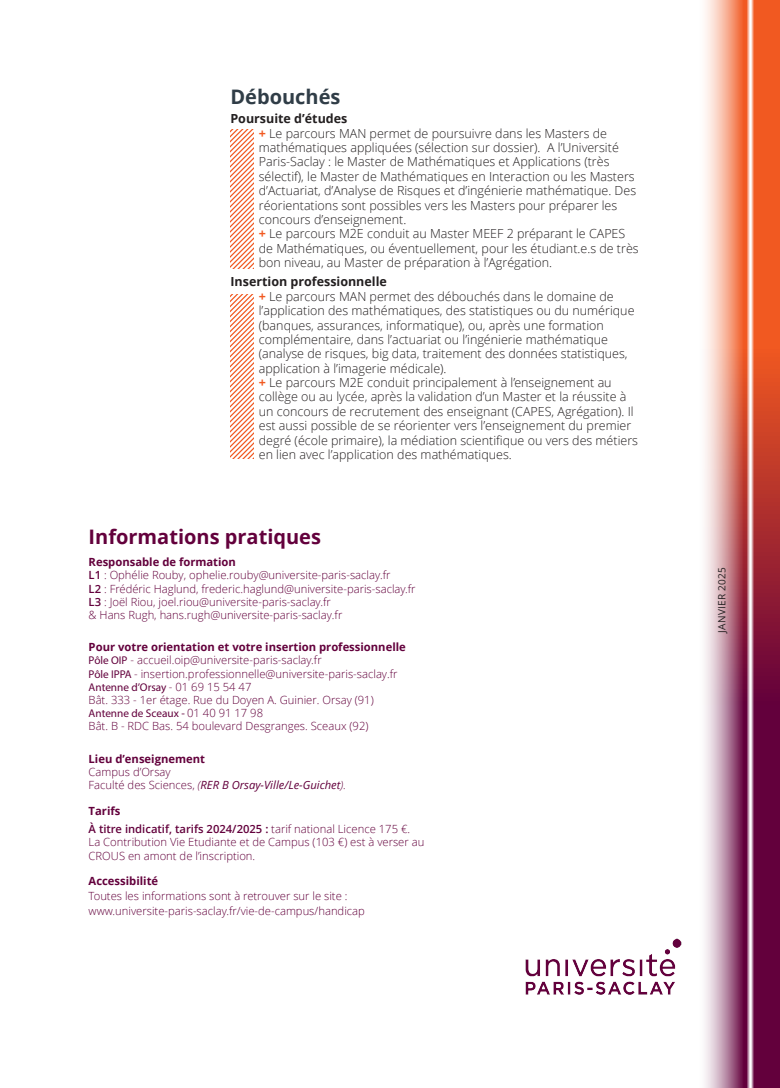
<style>
.page{position:relative;width:780px;height:1088px;background:#fff}
.page>*{position:absolute;margin:0;border:0;box-sizing:border-box;transform-origin:0 0}
.infos_inter{font:700 20px "Open Sans";color:#63003c}
.inter{font:700 20px "Open Sans";color:#303d47}
.t1{font:300 12.5px/14.4px "Open Sans";color:#231f20}
.inter2{font:700 12.5px "Open Sans";color:#231f20}
.infos_texte{font:300 11.25px/13.8px "Open Sans";color:#63003c}
.infos_texte-2{font:700 11.25px "Open Sans";color:#63003c}
.infos_texte-3{font:600 11.25px "Open Sans";color:#63003c}
.infos_texte-4{font:11.25px "Myriad Pro";color:#63003c}
.infos_texte-5{font:italic 11.25px "Open Sans";color:#63003c}
.t2{font:10px "Open Sans";letter-spacing:.025em;color:#231f20}
.s1{font-weight:700;color:#f15921}
.s2{font-weight:600}
.s3{font-family:"Myriad Pro";font-weight:400}
.s4{font-family:"Open Sans";font-weight:300}
.s5{font-weight:300;font-style:normal}
.s6{font-weight:300}
</style>
<div class="page">
<svg style="left:705px;top:1057px;width:57px;height:31px;background:#a97393"></svg>
<svg style="left:705px;top:0;width:57px;height:1057px;background:#d18f90"></svg>
<div style="left:762px;top:18px;width:18px;height:1070px;background:#63003c"></div>
<svg style="left:762px;top:0;width:18px;height:676px;background:#d04426"></svg>
<svg style="left:230px;top:129px;width:23px;height:139px"></svg>
<svg style="left:230px;top:294px;width:23px;height:165px"></svg>
<img style="left:525px;top:938px;width:157px;height:57px">
<p class="inter" style="left:230px;top:83px;width:111px">Débouchés</p>
<p class="inter2" style="left:230px;top:110px;width:118px">Poursuite d’études</p>
<p class="t1" style="left:259px;top:126px;width:379px"><span class="s1">+</span> Le parcours MAN permet de poursuivre dans les Masters de mathématiques appliquées (sélection sur dossier). A l’Université Paris-Saclay : le Master de Mathématiques et Applications (très sélectif), le Master de Mathématiques en Interaction ou les Masters d’Actuariat, d’Analyse de Risques et d’ingé nierie mathé matique. Des réorientations sont possibles vers les Masters pour pré parer les concours d’enseignement.</p>
<p class="t1" style="left:259px;top:226px;width:381px"><span class="s1">+</span> Le parcours M2E conduit au Master MEEF 2 préparant le CAPES de Mathématiques, ou éventuellement, pour les étudiant.e.s de très bon niveau, au Master de pré paration à l’Agrégation.</p>
<p class="inter2" style="left:230px;top:273px;width:158px">Insertion professionnelle</p>
<p class="t1" style="left:259px;top:289px;width:377px"><span class="s1">+</span> Le parcours MAN permet des débouchés dans le domaine de l’application des mathématiques, des statistiques ou du numérique (banques, assurances, informatique), ou, après une formation complémentaire, dans l’actuariat ou l’ingénierie mathématique (analyse de risques, big data, traitement des données statistiques, application à l’imagerie médicale).</p>
<p class="t1" style="left:259px;top:375px;width:381px"><span class="s1">+</span> Le parcours M2E conduit principalement à l’enseignement au collège ou au lycée, après la validation d’un Master et la réussite à un concours de recrutement des enseignant (CAPES, Agrégation). Il est aussi possible de se réorienter vers l’enseignement du premier degré (école primaire), la médiation scientifique ou vers des métiers en lien avec l’application des mathématiques.</p>
<p class="infos_inter" style="left:89px;top:522px;width:234px">Informations pratiques</p>
<p class="infos_texte-2" style="left:89px;top:554px;width:149px">Responsable de formation</p>
<p class="infos_texte" style="left:89px;top:568px;width:303px"><span class="s2">L1</span> : Ophélie Rouby, ophelie.rouby@universite-paris-saclay.fr</p>
<p class="infos_texte" style="left:89px;top:581px;width:328px"><span class="s2">L2</span> : Frédéric Haglund, frederic.haglund@universite-paris-saclay.fr</p>
<p class="infos_texte" style="left:89px;top:594px;width:243px"><span class="s2">L3</span> : Joël Riou, joel.riou@universite-paris-saclay.fr</p>
<p class="infos_texte" style="left:89px;top:607px;width:255px">&amp; Hans Rugh, hans.rugh@universite-paris-saclay.fr</p>
<p class="infos_texte-2" style="left:89px;top:639px;width:319px">Pour votre orientation et votre insertion professionnelle</p>
<p class="infos_texte" style="left:89px;top:653px;width:234px"><span class="s3">Pôle OIP</span> - accueil.oip@universite-paris-saclay.fr</p>
<p class="infos_texte" style="left:89px;top:666px;width:310px"><span class="s3">Pôle IPPA</span> - insertion.professionnelle@universite-paris-saclay.fr</p>
<p class="infos_texte-4" style="left:89px;top:680px;width:164px">Antenne d’Orsay <span class="s4">- 01 69 15 54 47</span></p>
<p class="infos_texte" style="left:89px;top:692px;width:286px">Bât. 333 - 1er étage. Rue du Doyen A. Guinier. Orsay (91)</p>
<p class="infos_texte-4" style="left:89px;top:706px;width:176px">Antenne de Sceaux - <span class="s4">01 40 91 17 98</span></p>
<p class="infos_texte" style="left:89px;top:719px;width:281px">Bât. B - RDC Bas. 54 boulevard Desgranges. Sceaux (92)</p>
<p class="infos_texte-2" style="left:89px;top:750px;width:118px">Lieu d’enseignement</p>
<p class="infos_texte" style="left:89px;top:764px;width:84px">Campus d’Orsay</p>
<p class="infos_texte-5" style="left:89px;top:777px;width:259px"><span class="s5">Faculté des Sciences,</span> <span class="s6">(</span>RER B Orsay-Ville/Le-Guichet<span class="s6">).</span></p>
<p class="infos_texte-2" style="left:89px;top:803px;width:33px">Tarifs</p>
<p class="infos_texte-3" style="left:89px;top:821px;width:323px">À titre indicatif, tarifs 2024/2025 : <span class="s6">tarif national Licence 175 €.</span></p>
<p class="infos_texte" style="left:89px;top:835px;width:337px">La Contribution Vie Etudiante et de Campus (103 €) est à verser au<br>CROUS en amont de l’inscription.</p>
<p class="infos_texte-2" style="left:89px;top:873px;width:71px">Accessibilité</p>
<p class="infos_texte" style="left:89px;top:888px;width:278px;line-height:15px">Toutes les informations sont à retrouver sur le site : www.universite-paris-saclay.fr/vie-de-campus/handicap</p>
<p class="t2" style="left:715px;top:632px;width:67px;rotate:-90deg">JANVIER 2025</p>
</div>
